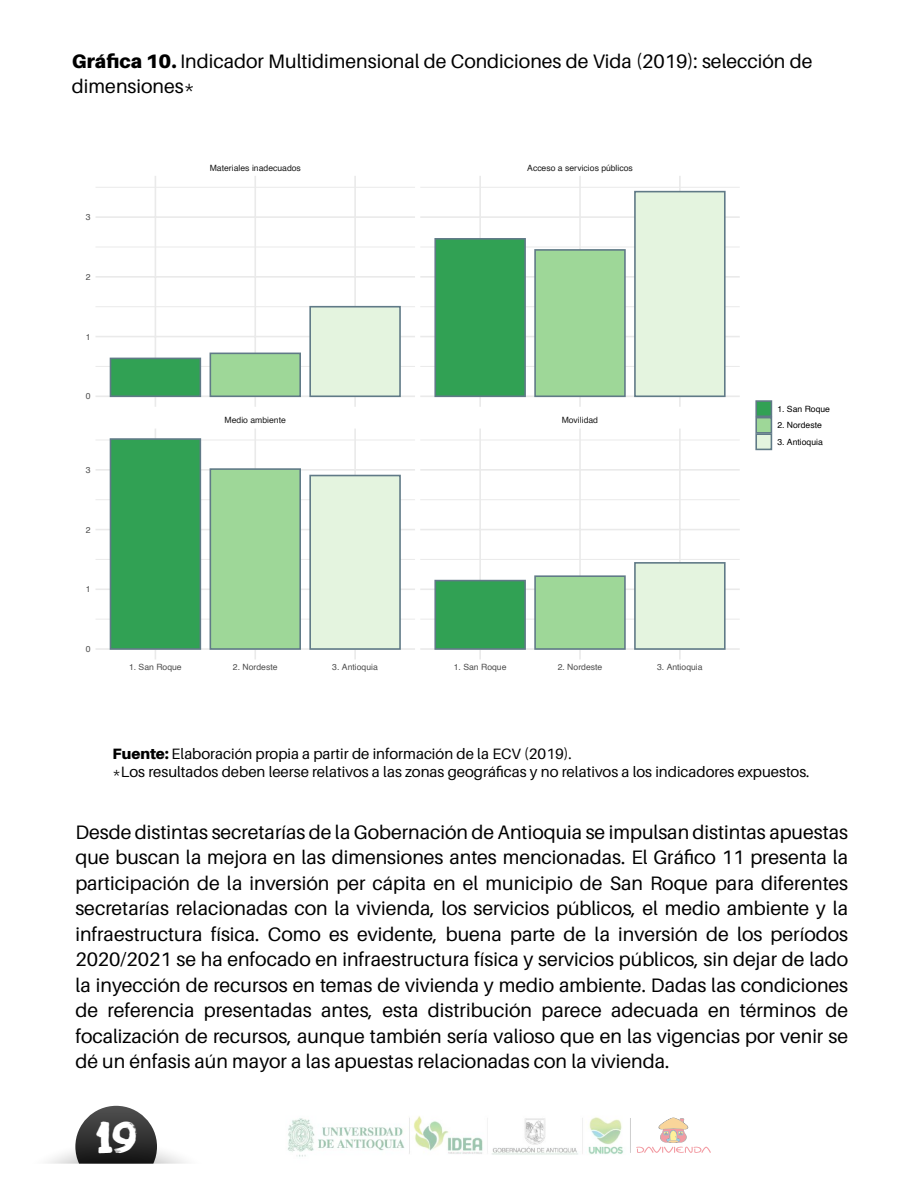
<style>
.page{position:relative;width:918px;height:1188px;background:#fff}
.page>*{position:absolute;margin:0;border:0;box-sizing:border-box;transform-origin:0 0}
.t1{font:44.85px "DK Plakkaat";color:#fff}
.t2{font:19.5px/25.5px "Aileron";color:#000;text-align:justify}
.t3{font:15px/18px "Aileron";color:#000}
.t4{font:8.7px "Helvetica";color:#4d4d4d}
.t5{font:8.7px "Helvetica";color:#1a1a1a}
.t6{font:8.7px "Helvetica";color:#000}
.s1{font-weight:900}
</style>
<div class="page">
<img style="left:288px;top:1116px;width:335px;height:41px">
<svg style="left:636px;top:1118px;width:75px;height:35px"></svg>
<hr style="left:630px;top:1118px;width:1px;height:35px;background:#858585">
<svg style="left:48px;top:1106px;width:138px;height:58px"></svg>
<hr style="left:96px;top:187px;width:319px;height:1px;background:#eaeaea">
<hr style="left:96px;top:247px;width:319px;height:1px;background:#eaeaea">
<hr style="left:96px;top:306px;width:319px;height:1px;background:#eaeaea">
<hr style="left:96px;top:366px;width:319px;height:1px;background:#eaeaea">
<hr style="left:354px;top:176px;width:2px;height:231px;background:#eaeaea">
<hr style="left:254px;top:176px;width:2px;height:231px;background:#eaeaea">
<hr style="left:155px;top:176px;width:1px;height:231px;background:#eaeaea">
<hr style="left:96px;top:216px;width:319px;height:2px;background:#eaeaea">
<hr style="left:96px;top:276px;width:319px;height:2px;background:#eaeaea">
<hr style="left:96px;top:336px;width:319px;height:1px;background:#eaeaea">
<hr style="left:96px;top:395px;width:319px;height:2px;background:#eaeaea">
<div style="left:110px;top:358px;width:91px;height:39px;background:#31a154;border:2px solid #607a87"></div>
<div style="left:210px;top:353px;width:91px;height:44px;background:#9ed798;border:2px solid #607a87"></div>
<div style="left:309px;top:306px;width:92px;height:91px;background:#e4f4df;border:2px solid #607a87"></div>
<hr style="left:96px;top:440px;width:319px;height:1px;background:#eaeaea">
<hr style="left:96px;top:499px;width:319px;height:1px;background:#eaeaea">
<hr style="left:96px;top:559px;width:319px;height:1px;background:#eaeaea">
<hr style="left:96px;top:619px;width:319px;height:1px;background:#eaeaea">
<hr style="left:354px;top:429px;width:2px;height:231px;background:#eaeaea">
<hr style="left:254px;top:429px;width:2px;height:231px;background:#eaeaea">
<hr style="left:155px;top:429px;width:1px;height:231px;background:#eaeaea">
<hr style="left:96px;top:469px;width:319px;height:2px;background:#eaeaea">
<hr style="left:96px;top:529px;width:319px;height:1px;background:#eaeaea">
<hr style="left:96px;top:588px;width:319px;height:2px;background:#eaeaea">
<hr style="left:96px;top:648px;width:319px;height:2px;background:#eaeaea">
<div style="left:110px;top:438px;width:91px;height:212px;background:#31a154;border:2px solid #607a87"></div>
<div style="left:210px;top:468px;width:91px;height:182px;background:#9ed798;border:2px solid #607a87"></div>
<div style="left:309px;top:475px;width:92px;height:175px;background:#e4f4df;border:2px solid #607a87"></div>
<hr style="left:420px;top:187px;width:320px;height:1px;background:#eaeaea">
<hr style="left:420px;top:247px;width:320px;height:1px;background:#eaeaea">
<hr style="left:420px;top:306px;width:320px;height:1px;background:#eaeaea">
<hr style="left:420px;top:366px;width:320px;height:1px;background:#eaeaea">
<hr style="left:679px;top:176px;width:2px;height:231px;background:#eaeaea">
<hr style="left:579px;top:176px;width:2px;height:231px;background:#eaeaea">
<hr style="left:479px;top:176px;width:2px;height:231px;background:#eaeaea">
<hr style="left:420px;top:216px;width:320px;height:2px;background:#eaeaea">
<hr style="left:420px;top:276px;width:320px;height:2px;background:#eaeaea">
<hr style="left:420px;top:336px;width:320px;height:1px;background:#eaeaea">
<hr style="left:420px;top:395px;width:320px;height:2px;background:#eaeaea">
<div style="left:434px;top:238px;width:92px;height:159px;background:#31a154;border:2px solid #607a87"></div>
<div style="left:534px;top:249px;width:92px;height:148px;background:#9ed798;border:2px solid #607a87"></div>
<div style="left:634px;top:191px;width:92px;height:206px;background:#e4f4df;border:2px solid #607a87"></div>
<hr style="left:420px;top:440px;width:320px;height:1px;background:#eaeaea">
<hr style="left:420px;top:499px;width:320px;height:1px;background:#eaeaea">
<hr style="left:420px;top:559px;width:320px;height:1px;background:#eaeaea">
<hr style="left:420px;top:619px;width:320px;height:1px;background:#eaeaea">
<hr style="left:679px;top:429px;width:2px;height:231px;background:#eaeaea">
<hr style="left:579px;top:429px;width:2px;height:231px;background:#eaeaea">
<hr style="left:479px;top:429px;width:2px;height:231px;background:#eaeaea">
<hr style="left:420px;top:469px;width:320px;height:2px;background:#eaeaea">
<hr style="left:420px;top:529px;width:320px;height:1px;background:#eaeaea">
<hr style="left:420px;top:588px;width:320px;height:2px;background:#eaeaea">
<hr style="left:420px;top:648px;width:320px;height:2px;background:#eaeaea">
<div style="left:434px;top:580px;width:92px;height:70px;background:#31a154;border:2px solid #607a87"></div>
<div style="left:534px;top:575px;width:92px;height:75px;background:#9ed798;border:2px solid #607a87"></div>
<div style="left:634px;top:562px;width:92px;height:88px;background:#e4f4df;border:2px solid #607a87"></div>
<div style="left:755px;top:400px;width:17px;height:17px;background:#31a154;border:2px solid #607a87"></div>
<div style="left:755px;top:417px;width:17px;height:17px;background:#9ed798;border:2px solid #607a87"></div>
<div style="left:755px;top:433px;width:17px;height:17px;background:#e4f4df;border:2px solid #607a87"></div>
<p class="t2" style="left:72px;top:49px;width:742px"><span class="s1">Gráfica 10.</span> Indicador Multidimensional de Condiciones de Vida (2019): selección de dimensiones*</p>
<p class="t4" style="left:86px;top:210px;width:6px">3</p>
<p class="t4" style="left:86px;top:270px;width:6px">2</p>
<p class="t4" style="left:86px;top:330px;width:6px">1</p>
<p class="t4" style="left:86px;top:390px;width:6px">0</p>
<p class="t4" style="left:86px;top:463px;width:6px">3</p>
<p class="t4" style="left:86px;top:523px;width:6px">2</p>
<p class="t4" style="left:86px;top:583px;width:6px">1</p>
<p class="t4" style="left:86px;top:642px;width:6px">0</p>
<p class="t5" style="left:210px;top:161px;width:93px">Materiales inadecuados</p>
<p class="t5" style="left:527px;top:161px;width:107px">Acceso a servicios públicos</p>
<p class="t5" style="left:225px;top:414px;width:63px">Medio ambiente</p>
<p class="t5" style="left:562px;top:414px;width:38px">Movilidad</p>
<p class="t4" style="left:129px;top:661px;width:54px">1. San Roque</p>
<p class="t4" style="left:233px;top:661px;width:46px">2. Nordeste</p>
<p class="t4" style="left:332px;top:661px;width:47px">3. Antioquia</p>
<p class="t4" style="left:454px;top:661px;width:54px">1. San Roque</p>
<p class="t4" style="left:558px;top:661px;width:46px">2. Nordeste</p>
<p class="t4" style="left:657px;top:661px;width:47px">3. Antioquia</p>
<p class="t6" style="left:777px;top:402px;width:54px">1. San Roque</p>
<p class="t6" style="left:777px;top:419px;width:46px">2. Nordeste</p>
<p class="t6" style="left:777px;top:435px;width:47px">3. Antioquia</p>
<p class="t3" style="left:113px;top:745px;width:699px"><span class="s1">Fuente:</span> Elaboración propia a partir de información de la ECV (2019).<br>*Los resultados deben leerse relativos a las zonas geográficas y no relativos a los indicadores expuestos.</p>
<p class="t2" style="left:75px;top:819px;width:774px">Desde distintas secretarías de la Gobernación de Antioquia se impulsan distintas apuestas que buscan la mejora en las dimensiones antes mencionadas. El Gráfico 11 presenta la participación de la inversión per cápita en el municipio de San Roque para diferentes secretarías relacionadas con la vivienda, los servicios públicos, el medio ambiente y la infraestructura física. Como es evidente, buena parte de la inversión de los períodos 2020/2021 se ha enfocado en infraestructura física y servicios públicos, sin dejar de lado la inyección de recursos en temas de vivienda y medio ambiente. Dadas las condiciones de referencia presentadas antes, esta distribución parece adecuada en términos de focalización de recursos, aunque también sería valioso que en las vigencias por venir se dé un énfasis aún mayor a las apuestas relacionadas con la vivienda.</p>
<h1 class="t1" style="left:96px;top:1110px;width:43px">19</h1>
</div>
